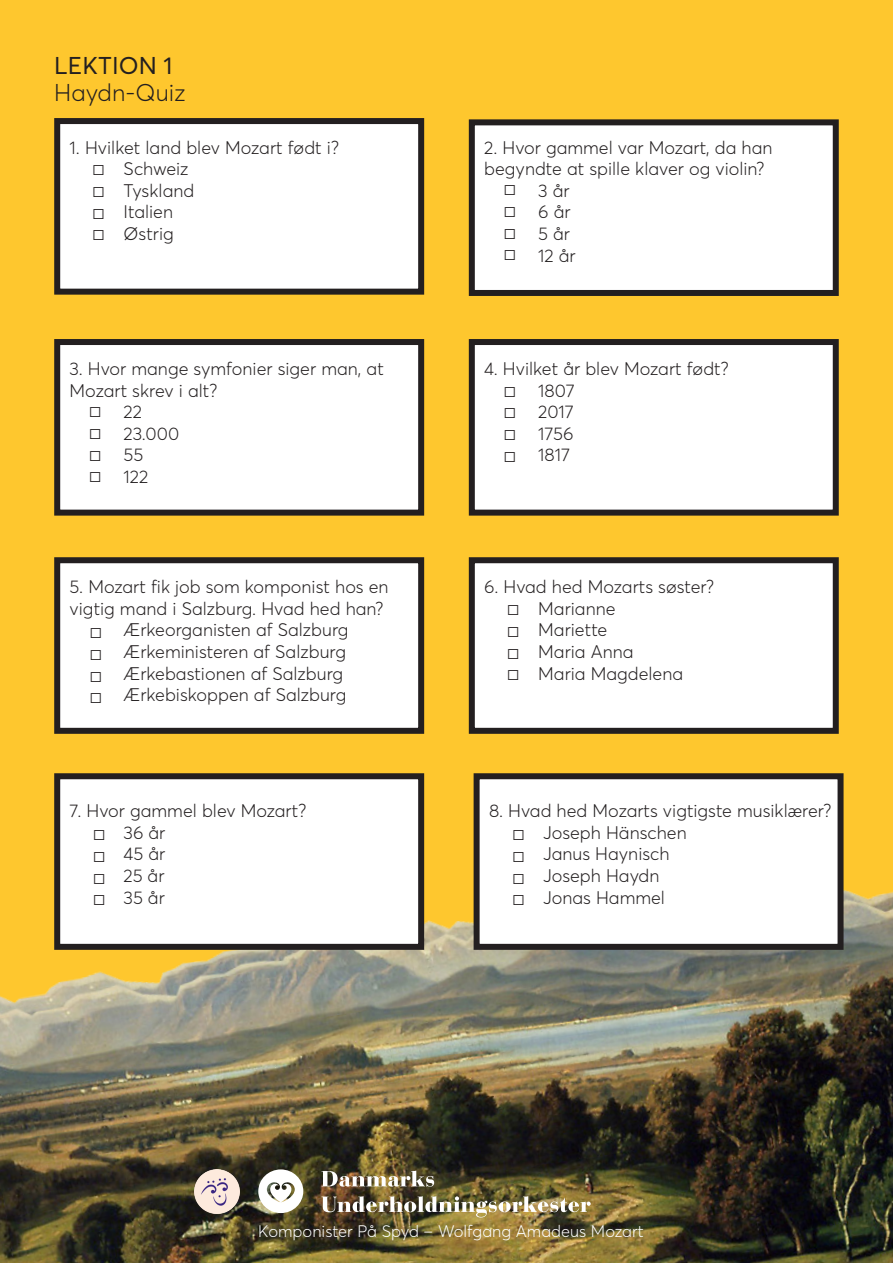
<style>
.page{position:relative;width:893px;height:1263px;background:#fec72e}
.page>*{position:absolute;margin:0;border:0;box-sizing:border-box;transform-origin:0 0}
.t1{font:300 24px "Averta";color:#231f20}
.t2{font:24px "Averta";letter-spacing:.005em;color:#231f20}
.t3{font:300 18px/21.6px "Averta";color:#231f20}
.t4{font:300 16.5px "Averta";color:#fff}
</style>
<div class="page">
<img style="left:0;top:776px;width:893px;height:487px">
<svg style="left:258px;top:1169px;width:45px;height:44px;background:#cccbc0"></svg>
<img style="left:321px;top:1170px;width:113px;height:17px">
<img style="left:321px;top:1196px;width:270px;height:21px">
<img style="left:195px;top:1169px;width:45px;height:44px">
<div style="left:472px;top:560px;width:364px;height:171px;background:#fff"></div>
<div style="left:469px;top:557px;width:370px;height:177px;border:6px solid #231f20"></div>
<div style="left:57px;top:121px;width:364px;height:171px;background:#fff"></div>
<div style="left:54px;top:118px;width:370px;height:177px;border:6px solid #231f20"></div>
<div style="left:57px;top:776px;width:364px;height:171px;background:#fff"></div>
<div style="left:54px;top:773px;width:370px;height:177px;border:6px solid #231f20"></div>
<div style="left:472px;top:122px;width:364px;height:171px;background:#fff"></div>
<div style="left:469px;top:119px;width:370px;height:177px;border:6px solid #231f20"></div>
<div style="left:57px;top:342px;width:364px;height:171px;background:#fff"></div>
<div style="left:54px;top:339px;width:370px;height:177px;border:6px solid #231f20"></div>
<div style="left:472px;top:342px;width:364px;height:171px;background:#fff"></div>
<div style="left:469px;top:339px;width:370px;height:177px;border:6px solid #231f20"></div>
<div style="left:57px;top:560px;width:364px;height:171px;background:#fff"></div>
<div style="left:54px;top:557px;width:370px;height:177px;border:6px solid #231f20"></div>
<div style="left:477px;top:776px;width:363px;height:171px;background:#fff"></div>
<div style="left:474px;top:773px;width:369px;height:177px;border:6px solid #231f20"></div>
<p class="t2" style="left:54px;top:50px;width:120px">LEKTION 1</p>
<p class="t1" style="left:54px;top:78px;width:133px">Haydn-Quiz</p>
<p class="t3" style="left:70px;top:136px;width:271px">1. Hvilket land blev Mozart født i?</p>
<p class="t3" style="left:124px;top:158px;width:66px">Schweiz</p>
<p class="t3" style="left:124px;top:180px;width:72px">Tyskland</p>
<p class="t3" style="left:124px;top:201px;width:51px">Italien</p>
<p class="t3" style="left:124px;top:223px;width:52px">Østrig</p>
<p class="t3" style="left:93px;top:158px;width:13px">☐</p>
<p class="t3" style="left:93px;top:180px;width:13px">☐</p>
<p class="t3" style="left:93px;top:201px;width:13px">☐</p>
<p class="t3" style="left:93px;top:223px;width:13px">☐</p>
<p class="t3" style="left:70px;top:358px;width:316px">3. Hvor mange symfonier siger man, at<br>Mozart skrev i alt?</p>
<p class="t3" style="left:124px;top:401px;width:20px">22</p>
<p class="t3" style="left:124px;top:423px;width:57px">23.000</p>
<p class="t3" style="left:124px;top:444px;width:21px">55</p>
<p class="t3" style="left:124px;top:466px;width:26px">122</p>
<p class="t3" style="left:90px;top:400px;width:13px">☐</p>
<p class="t3" style="left:90px;top:422px;width:13px">☐</p>
<p class="t3" style="left:90px;top:443px;width:13px">☐</p>
<p class="t3" style="left:90px;top:465px;width:13px">☐</p>
<p class="t3" style="left:70px;top:576px;width:321px">5. Mozart fik job som komponist hos en vigtig mand i Salzburg. Hvad hed han?</p>
<p class="t3" style="left:124px;top:619px;width:226px">Ærkeorganisten af Salzburg</p>
<p class="t3" style="left:124px;top:641px;width:224px">Ærkeministeren af Salzburg</p>
<p class="t3" style="left:124px;top:662px;width:221px">Ærkebastionen af Salzburg</p>
<p class="t3" style="left:124px;top:684px;width:224px">Ærkebiskoppen af Salzburg</p>
<p class="t3" style="left:90px;top:621px;width:13px">☐</p>
<p class="t3" style="left:90px;top:643px;width:13px">☐</p>
<p class="t3" style="left:90px;top:664px;width:13px">☐</p>
<p class="t3" style="left:90px;top:686px;width:13px">☐</p>
<p class="t3" style="left:70px;top:800px;width:238px">7. Hvor gammel blev Mozart?</p>
<p class="t3" style="left:124px;top:821px;width:43px">36 år</p>
<p class="t3" style="left:124px;top:843px;width:43px">45 år</p>
<p class="t3" style="left:124px;top:865px;width:42px">25 år</p>
<p class="t3" style="left:124px;top:886px;width:43px">35 år</p>
<p class="t3" style="left:94px;top:823px;width:13px">☐</p>
<p class="t3" style="left:94px;top:845px;width:13px">☐</p>
<p class="t3" style="left:94px;top:866px;width:13px">☐</p>
<p class="t3" style="left:94px;top:888px;width:13px">☐</p>
<p class="t3" style="left:484px;top:136px;width:290px">2. Hvor gammel var Mozart, da han begyndte at spille klaver og violin?</p>
<p class="t3" style="left:538px;top:180px;width:33px">3 år</p>
<p class="t3" style="left:538px;top:201px;width:34px">6 år</p>
<p class="t3" style="left:538px;top:223px;width:33px">5 år</p>
<p class="t3" style="left:538px;top:244px;width:39px">12 år</p>
<p class="t3" style="left:504px;top:178px;width:13px">☐</p>
<p class="t3" style="left:504px;top:200px;width:13px">☐</p>
<p class="t3" style="left:504px;top:221px;width:13px">☐</p>
<p class="t3" style="left:504px;top:243px;width:13px">☐</p>
<p class="t3" style="left:484px;top:358px;width:246px">4. Hvilket år blev Mozart født?</p>
<p class="t3" style="left:538px;top:379px;width:38px">1807</p>
<p class="t3" style="left:538px;top:401px;width:37px">2017</p>
<p class="t3" style="left:538px;top:423px;width:37px">1756</p>
<p class="t3" style="left:538px;top:444px;width:33px">1817</p>
<p class="t3" style="left:504px;top:380px;width:13px">☐</p>
<p class="t3" style="left:504px;top:401px;width:13px">☐</p>
<p class="t3" style="left:504px;top:423px;width:13px">☐</p>
<p class="t3" style="left:504px;top:444px;width:13px">☐</p>
<p class="t3" style="left:484px;top:576px;width:231px">6. Hvad hed Mozarts søster?</p>
<p class="t3" style="left:538px;top:598px;width:79px">Marianne</p>
<p class="t3" style="left:538px;top:619px;width:71px">Mariette</p>
<p class="t3" style="left:538px;top:641px;width:97px">Maria Anna</p>
<p class="t3" style="left:538px;top:662px;width:147px">Maria Magdelena</p>
<p class="t3" style="left:507px;top:598px;width:13px">☐</p>
<p class="t3" style="left:507px;top:620px;width:13px">☐</p>
<p class="t3" style="left:507px;top:641px;width:13px">☐</p>
<p class="t3" style="left:507px;top:663px;width:13px">☐</p>
<p class="t3" style="left:489px;top:800px;width:344px">8. Hvad hed Mozarts vigtigste musiklærer?</p>
<p class="t3" style="left:543px;top:821px;width:145px">Joseph Hänschen</p>
<p class="t3" style="left:543px;top:843px;width:128px">Janus Haynisch</p>
<p class="t3" style="left:543px;top:865px;width:118px">Joseph Haydn</p>
<p class="t3" style="left:543px;top:886px;width:124px">Jonas Hammel</p>
<p class="t3" style="left:513px;top:823px;width:13px">☐</p>
<p class="t3" style="left:513px;top:845px;width:13px">☐</p>
<p class="t3" style="left:513px;top:866px;width:13px">☐</p>
<p class="t3" style="left:513px;top:888px;width:13px">☐</p>
<p class="t4" style="left:258px;top:1221px;width:387px">Komponister På Spyd – Wolfgang Amadeus Mozart</p>
</div>
